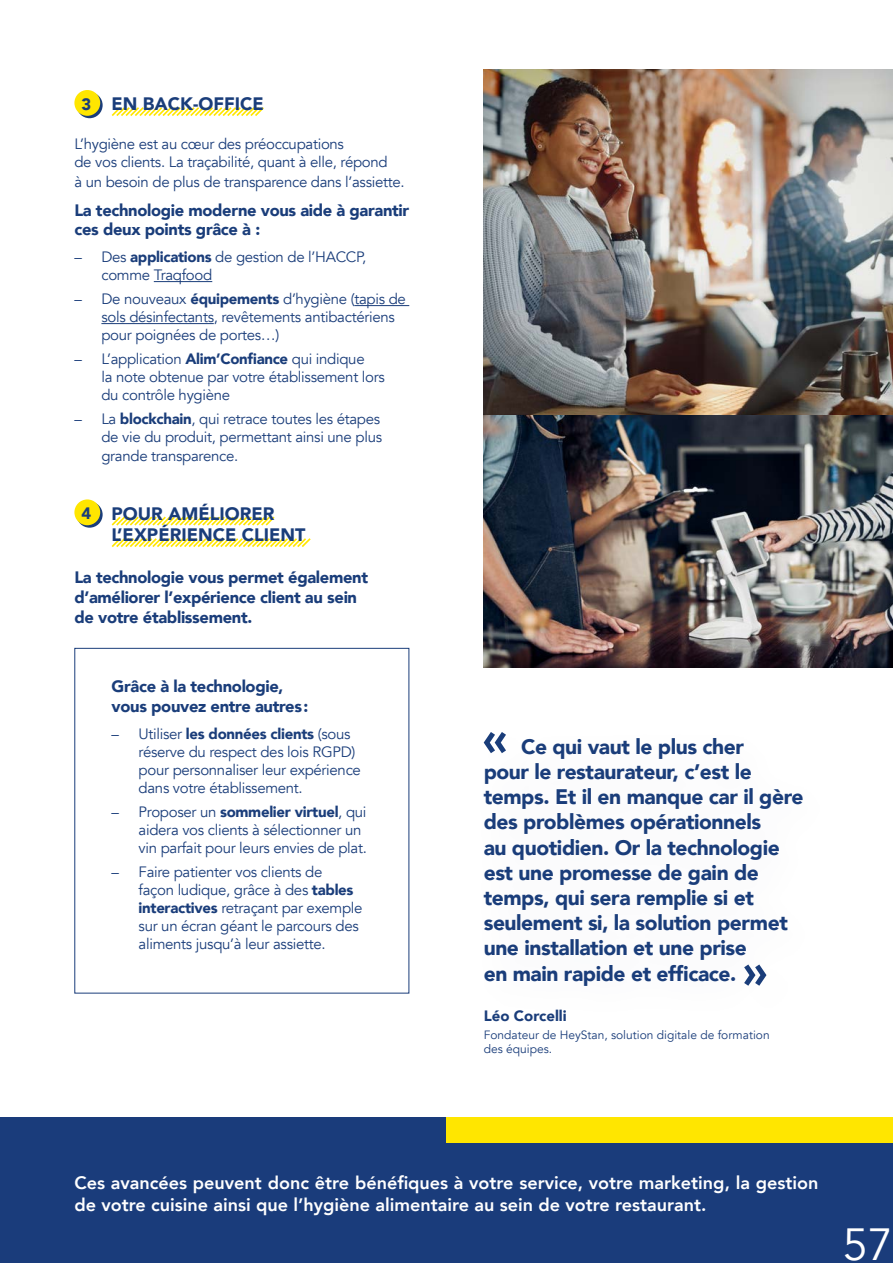
<style>
.page{position:relative;width:893px;height:1263px;background:#fff}
.page>*{position:absolute;margin:0;border:0;box-sizing:border-box;transform-origin:0 0}
.t1{font:45px "Avenir";color:#fff}
.t2{font:900 21px/25.2px "Avenir";letter-spacing:-.02em;color:#1a3d7a}
.t3{font:800 18px/21.6px "Avenir";color:#fff}
.t4{font:900 18px/21.6px "Avenir";color:#1a3d7a}
.t5{font:900 16.5px/19.8px "Avenir";letter-spacing:-.02em;color:#1a3d7a}
.t6{font:15px/18px "Avenir";letter-spacing:-.02em;color:#1a3d7a}
.t7{font:900 15px "Avenir";color:#1a3d7a}
.t8{font:12px/14.4px "Avenir";color:#1a3d7a}
.s1{font-weight:900}
</style>
<div class="page">
<div style="left:0;top:1118px;width:893px;height:145px;background:#1a3c7b"></div>
<div style="left:446px;top:1118px;width:447px;height:25px;background:#ffe600"></div>
<svg style="left:111px;top:107px;width:153px;height:9px"></svg>
<svg style="left:77px;top:92px;width:26px;height:26px"></svg>
<div style="left:74px;top:90px;width:26px;height:26px;background:#ffe600;border-radius:50%"></div>
<hr style="left:154px;top:281px;width:58px;height:1px;background:#1a3d7a">
<hr style="left:354px;top:305px;width:55px;height:1px;background:#1a3d7a">
<hr style="left:101px;top:323px;width:113px;height:1px;background:#1a3d7a">
<svg style="left:484px;top:732px;width:22px;height:21px"></svg>
<svg style="left:744px;top:964px;width:22px;height:22px"></svg>
<svg style="left:111px;top:516px;width:164px;height:10px"></svg>
<svg style="left:111px;top:538px;width:200px;height:9px"></svg>
<svg style="left:77px;top:502px;width:26px;height:26px"></svg>
<div style="left:74px;top:499px;width:26px;height:26px;background:#ffe600;border-radius:50%"></div>
<img style="left:484px;top:69px;width:409px;height:347px">
<img style="left:484px;top:416px;width:409px;height:252px">
<p class="t5" style="left:82px;top:94px;width:11px">3</p>
<p class="t4" style="left:112px;top:93px;width:154px">EN BACK-OFFICE</p>
<p class="t6" style="left:74px;top:135px;width:315px">L’hygiène est au cœur des préoccupations<br>de vos clients. La traçabilité, quant à elle, répond</p>
<p class="t6" style="left:74px;top:173px;width:332px">à un besoin de plus de transparence dans l’assiette.</p>
<p class="t5" style="left:74px;top:200px;width:336px">La technologie moderne vous aide à garantir ces deux points grâce à :</p>
<p class="t6" style="left:101px;top:249px;width:266px;text-indent:-27px">– Des <span class="s1">applications</span> de gestion de l’HACCP, comme Traqfood</p>
<p class="t6" style="left:101px;top:291px;width:306px;text-indent:-27px">– De nouveaux <span class="s1">équipements</span> d’hygiène (tapis de sols désinfectants, revêtements antibactériens pour poignées de portes…)</p>
<p class="t6" style="left:101px;top:351px;width:285px;text-indent:-27px">– L’application <span class="s1">Alim’Confiance</span> qui indique<br>la note obtenue par votre établissement lors du contrôle hygiène</p>
<p class="t6" style="left:101px;top:411px;width:282px;text-indent:-27px">– La <span class="s1">blockchain</span>, qui retrace toutes les étapes de vie du produit, permettant ainsi une plus grande transparence.</p>
<p class="t5" style="left:82px;top:503px;width:11px">4</p>
<p class="t4" style="left:112px;top:502px;width:195px">POUR AMÉLIORER<br>L’EXPÉRIENCE CLIENT</p>
<p class="t5" style="left:74px;top:567px;width:295px">La technologie vous permet également d’améliorer l’expérience client au sein de votre établissement.</p>
<p class="t5" style="left:112px;top:676px;width:198px">Grâce à la technologie, vous pouvez entre autres:</p>
<p class="t6" style="left:139px;top:725px;width:224px;text-indent:-27px">– Utiliser <span class="s1">les données clients</span> (sous réserve du respect des lois RGPD) pour personnaliser leur expérience dans votre établissement.</p>
<p class="t6" style="left:139px;top:803px;width:230px;text-indent:-27px">– Proposer un <span class="s1">sommelier virtuel</span>, qui aidera vos clients à sélectionner un vin parfait pour leurs envies de plat.</p>
<p class="t6" style="left:139px;top:863px;width:225px;text-indent:-27px">– Faire patienter vos clients de<br>façon ludique, grâce à des <span class="s1">tables interactives</span> retraçant par exemple sur un écran géant le parcours des aliments jusqu’à leur assiette.</p>
<p class="t2" style="left:484px;top:733px;width:321px;text-indent:37px">Ce qui vaut le plus cher<br>pour le restaurateur, c’est le temps. Et il en manque car il gère des problèmes opérationnels<br>au quotidien. Or la technologie est une promesse de gain de temps, qui sera remplie si et seulement si, la solution permet une installation et une prise<br>en main rapide et efficace.</p>
<p class="t7" style="left:484px;top:1003px;width:85px">Léo Corcelli</p>
<p class="t8" style="left:484px;top:1027px;width:287px">Fondateur de HeyStan, solution digitale de formation des équipes.</p>
<p class="t3" style="left:74px;top:1172px;width:746px">Ces avancées peuvent donc être bénéfiques à votre service, votre marketing, la gestion de votre cuisine ainsi que l’hygiène alimentaire au sein de votre restaurant.</p>
<p class="t1" style="left:843px;top:1218px;width:52px">57</p>
</div>
